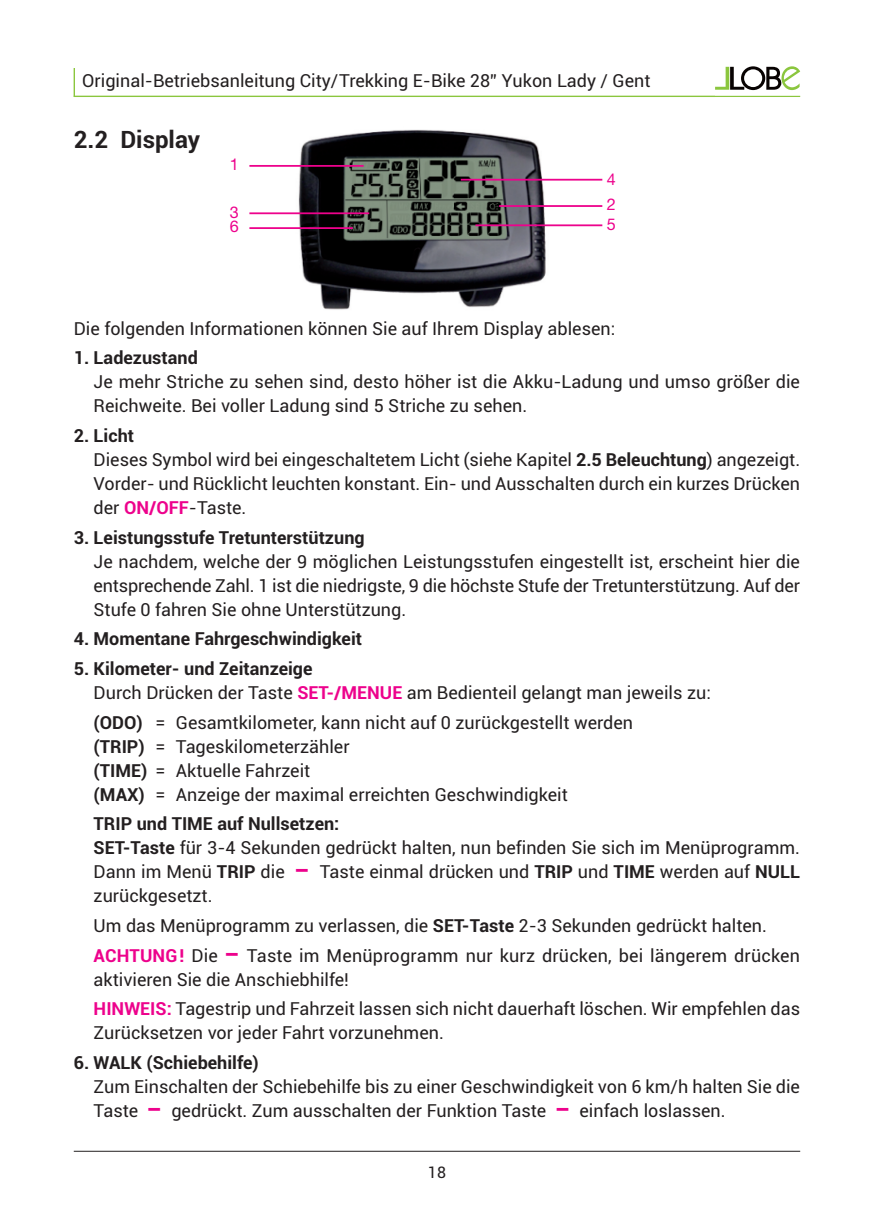
<style>
.page{position:relative;width:874px;height:1225px;background:#fff}
.page>*{position:absolute;margin:0;border:0;box-sizing:border-box;transform-origin:0 0}
.t1{font:700 24px "Roboto";color:#231f20}
.t2{font:18px/24px "Roboto";color:#231f20}
.t3{font:700 18px "Roboto";color:#231f20}
.t4{font:16.2px/25.6px "Helvetica Neue";color:#ed028c}
.t5{font:16px "Roboto";color:#231f20}
.s1{font-weight:700}
.s2{font-weight:700;color:#ed028c}
.s3{font-weight:900;font-size:22px;color:#ed028c}
</style>
<div class="page">
<div style="left:714px;top:66px;width:85px;height:32px;background:linear-gradient(to right,#fff,#fffffe)"></div>
<svg style="left:714px;top:66px;width:85px;height:24px"></svg>
<hr style="left:74px;top:96px;width:725px;height:1px;background:#8bc63e">
<svg style="left:74px;top:68px;width:1px;height:28px"></svg>
<hr style="left:74px;top:1150px;width:725px;height:1px;background:#231f20">
<img style="left:282px;top:129px;width:275px;height:181px">
<hr style="left:499px;top:205px;width:103px;height:2px;background:#ed028c">
<hr style="left:460px;top:179px;width:142px;height:2px;background:#ed028c">
<hr style="left:475px;top:224px;width:127px;height:2px;background:#ed028c">
<hr style="left:249px;top:165px;width:114px;height:2px;background:#ed028c">
<hr style="left:249px;top:212px;width:120px;height:2px;background:#ed028c">
<hr style="left:249px;top:227px;width:104px;height:2px;background:#ed028c">
<p class="t2" style="left:82px;top:70px;width:569px">Original-Betriebsanleitung City/Trekking E-Bike 28” Yukon Lady / Gent</p>
<h1 class="t1" style="left:74px;top:130px;width:128px">2.2 Display</h1>
<p class="t4" style="left:230px;top:153px;width:11px">1</p>
<p class="t4" style="left:230px;top:206px;width:11px;line-height:14.8px">3<br>6</p>
<p class="t4" style="left:606px;top:168px;width:11px">4<br>2</p>
<p class="t4" style="left:606px;top:213px;width:11px">5</p>
<p class="t2" style="left:74px;top:317px;width:542px">Die folgenden Informationen können Sie auf Ihrem Display ablesen:</p>
<p class="t3" style="left:74px;top:350px;width:125px">1. Ladezustand</p>
<p class="t2" style="left:94px;top:371px;width:707px">Je mehr Striche zu sehen sind, desto höher ist die Akku-Ladung und umso größer die<br>Reichweite. Bei voller Ladung sind 5 Striche zu sehen.</p>
<p class="t2" style="left:94px;top:425px;width:707px;text-indent:-20px"><span class="s1">2. Licht<br></span>Dieses Symbol wird bei eingeschaltetem Licht (siehe Kapitel <span class="s1">2.5 Beleuchtung</span>) angezeigt.<br>Vorder- und Rücklicht leuchten konstant. Ein- und Ausschalten durch ein kurzes Drücken der <span class="s2">ON/OFF</span>-Taste.</p>
<p class="t3" style="left:74px;top:530px;width:292px">3. Leistungsstufe Tretunterstützung</p>
<p class="t2" style="left:94px;top:550px;width:707px;text-align:justify">Je nachdem, welche der 9 möglichen Leistungsstufen eingestellt ist, erscheint hier die entsprechende Zahl. 1 ist die niedrigste, 9 die höchste Stufe der Tretunterstützung. Auf der Stufe 0 fahren Sie ohne Unterstützung.</p>
<p class="t3" style="left:74px;top:631px;width:290px">4. Momentane Fahrgeschwindigkeit</p>
<p class="t2" style="left:94px;top:658px;width:618px;text-indent:-20px"><span class="s1">5. Kilometer- und Zeitanzeige<br></span>Durch Drücken der Taste <span class="s2">SET-/MENUE</span> am Bedienteil gelangt man jeweils zu:</p>
<p class="t2" style="left:94px;top:711px;width:540px"><span class="s1">(ODO)</span> = Gesamtkilometer, kann nicht auf 0 zurückgestellt werden <span class="s1">(TRIP)</span> = Tageskilometerzähler<br><span class="s1">(TIME)</span> = Aktuelle Fahrzeit<br><span class="s1">(MAX)</span> = Anzeige der maximal erreichten Geschwindigkeit</p>
<p class="t2" style="left:94px;top:813px;width:707px"><span class="s1">TRIP und TIME auf Nullsetzen:<br>SET-Taste</span> für 3-4 Sekunden gedrückt halten, nun befinden Sie sich im Menüprogramm.<br>Dann im Menü <span class="s1">TRIP</span> die <span class="s3">–</span> Taste einmal drücken und <span class="s1">TRIP</span> und <span class="s1">TIME</span> werden auf <span class="s1">NULL </span>zurückgesetzt.</p>
<p class="t2" style="left:94px;top:912px;width:707px;line-height:29.6px">Um das Menüprogramm zu verlassen, die <span class="s1">SET-Taste</span> 2-3 Sekunden gedrückt halten.<br><span class="s2">ACHTUNG!</span> Die <span class="s3">–</span> Taste im Menüprogramm nur kurz drücken, bei längerem drücken</p>
<p class="t2" style="left:94px;top:966px;width:707px;line-height:29.6px">aktivieren Sie die Anschiebhilfe!<br><span class="s2">HINWEIS:</span> Tagestrip und Fahrzeit lassen sich nicht dauerhaft löschen. Wir empfehlen das</p>
<p class="t2" style="left:94px;top:1022px;width:351px">Zurücksetzen vor jeder Fahrt vorzunehmen.</p>
<p class="t3" style="left:74px;top:1055px;width:186px">6. WALK (Schiebehilfe)</p>
<p class="t2" style="left:94px;top:1076px;width:707px">Zum Einschalten der Schiebehilfe bis zu einer Geschwindigkeit von 6 km/h halten Sie die<br>Taste <span class="s3">–</span> gedrückt. Zum ausschalten der Funktion Taste <span class="s3">–</span> einfach loslassen.</p>
<p class="t5" style="left:428px;top:1165px;width:20px">18</p>
</div>
